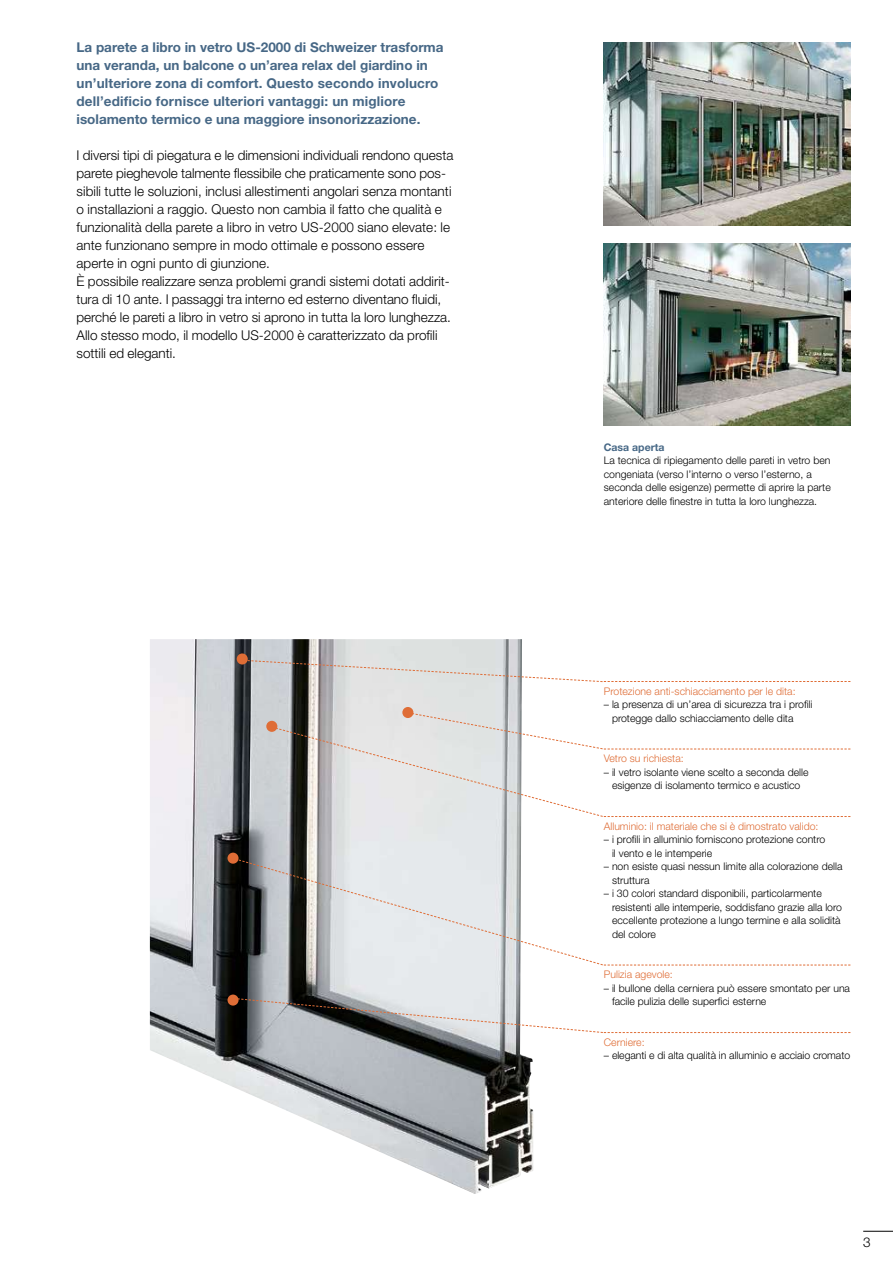
<style>
.page{position:relative;width:893px;height:1263px;background:#fff}
.page>*{position:absolute;margin:0;border:0;box-sizing:border-box;transform-origin:0 0}
.t1{font:300 13.5px/18px "Helvetica Neue LT Std";color:#000}
.t2{font:700 13.5px/18px "Helvetica Neue LT Std";color:#476886}
.t3{font:300 10.5px/13.5px "Helvetica Neue LT Std";color:#000}
.t4{font:300 10.5px "Helvetica Neue LT Std";color:#df6d36}
.t5{font:700 10.5px "Helvetica Neue LT Std";color:#476886}
</style>
<div class="page">
<img style="left:150px;top:639px;width:383px;height:555px">
<div style="left:237px;top:653px;width:11px;height:11px;background:#df6d36;border-radius:50%"></div>
<div style="left:402px;top:707px;width:11px;height:11px;background:#df6d36;border-radius:50%"></div>
<div style="left:266px;top:721px;width:11px;height:11px;background:#df6d36;border-radius:50%"></div>
<svg style="left:243px;top:659px;width:607px;height:23px"></svg>
<svg style="left:271px;top:712px;width:579px;height:105px"></svg>
<img style="left:604px;top:43px;width:246px;height:182px">
<img style="left:604px;top:243px;width:246px;height:183px">
<div style="left:227px;top:853px;width:12px;height:11px;background:#df6d36;border-radius:50%"></div>
<svg style="left:234px;top:858px;width:616px;height:108px"></svg>
<div style="left:227px;top:994px;width:12px;height:11px;background:#df6d36;border-radius:50%"></div>
<svg style="left:237px;top:998px;width:613px;height:35px"></svg>
<hr style="left:863px;top:1231px;width:30px;height:1px;background:#000">
<p class="t2" style="left:77px;top:38px;width:369px">La parete a libro in vetro US-2000 di Schweizer trasforma una veranda, un balcone o un’area relax del giardino in un’ulteriore zona di comfort. Questo secondo involucro dell’edificio fornisce ulteriori vantaggi: un migliore isolamento termico e una maggiore insonorizzazione.</p>
<p class="t1" style="left:77px;top:146px;width:378px">I diversi tipi di piegatura e le dimensioni individuali rendono questa parete pieghevole talmente flessibile che praticamente sono pos&shy;sibili tutte le soluzioni, inclusi allestimenti angolari senza montanti o installazioni a raggio. Questo non cambia il fatto che qualità e funzionalità della parete a libro in vetro US-2000 siano elevate: le ante funzionano sempre in modo ottimale e possono essere aperte in ogni punto di giunzione.<br>È possibile realizzare senza problemi grandi sistemi dotati addirit&shy;tura di 10 ante. I passaggi tra interno ed esterno diventano fluidi, perché le pareti a libro in vetro si aprono in tutta la loro lunghezza.<br>Allo stesso modo, il modello US-2000 è caratterizzato da profili sottili ed eleganti.</p>
<p class="t5" style="left:604px;top:441px;width:62px">Casa aperta</p>
<p class="t3" style="left:604px;top:454px;width:228px">La tecnica di ripiegamento delle pareti in vetro ben congeniata (verso l’interno o verso l’esterno, a seconda delle esigenze) permette di aprire la parte anteriore delle finestre in tutta la loro lunghezza.</p>
<p class="t4" style="left:604px;top:684px;width:193px">Protezione anti-schiacciamento per le dita:</p>
<p class="t3" style="left:612px;top:697px;width:202px;text-indent:-8px">– la presenza di un’area di sicurezza tra i profili protegge dallo schiacciamento delle dita</p>
<p class="t4" style="left:604px;top:752px;width:81px">Vetro su richiesta:</p>
<p class="t3" style="left:604px;top:765px;width:206px;text-align:center">– il vetro isolante viene scelto a seconda delle esigenze di isolamento termico e acustico</p>
<p class="t4" style="left:604px;top:819px;width:216px">Alluminio: il materiale che si è dimostrato valido:</p>
<p class="t3" style="left:612px;top:832px;width:215px;text-indent:-8px">– i profili in alluminio forniscono protezione contro il vento e le intemperie</p>
<p class="t3" style="left:612px;top:859px;width:232px;text-indent:-8px">– non esiste quasi nessun limite alla colorazione della struttura</p>
<p class="t3" style="left:612px;top:886px;width:232px;text-indent:-8px">– i 30 colori standard disponibili, particolarmente resistenti alle intemperie, soddisfano grazie alla loro eccellente protezione a lungo termine e alla solidità del colore</p>
<p class="t4" style="left:604px;top:968px;width:71px">Pulizia agevole:</p>
<p class="t3" style="left:612px;top:981px;width:240px;text-indent:-8px">– il bullone della cerniera può essere smontato per una facile pulizia delle superfici esterne</p>
<p class="t4" style="left:604px;top:1035px;width:42px">Cerniere:</p>
<p class="t3" style="left:604px;top:1048px;width:248px">– eleganti e di alta qualità in alluminio e acciaio cromato</p>
<p class="t1" style="left:863px;top:1233px;width:9px">3</p>
</div>
